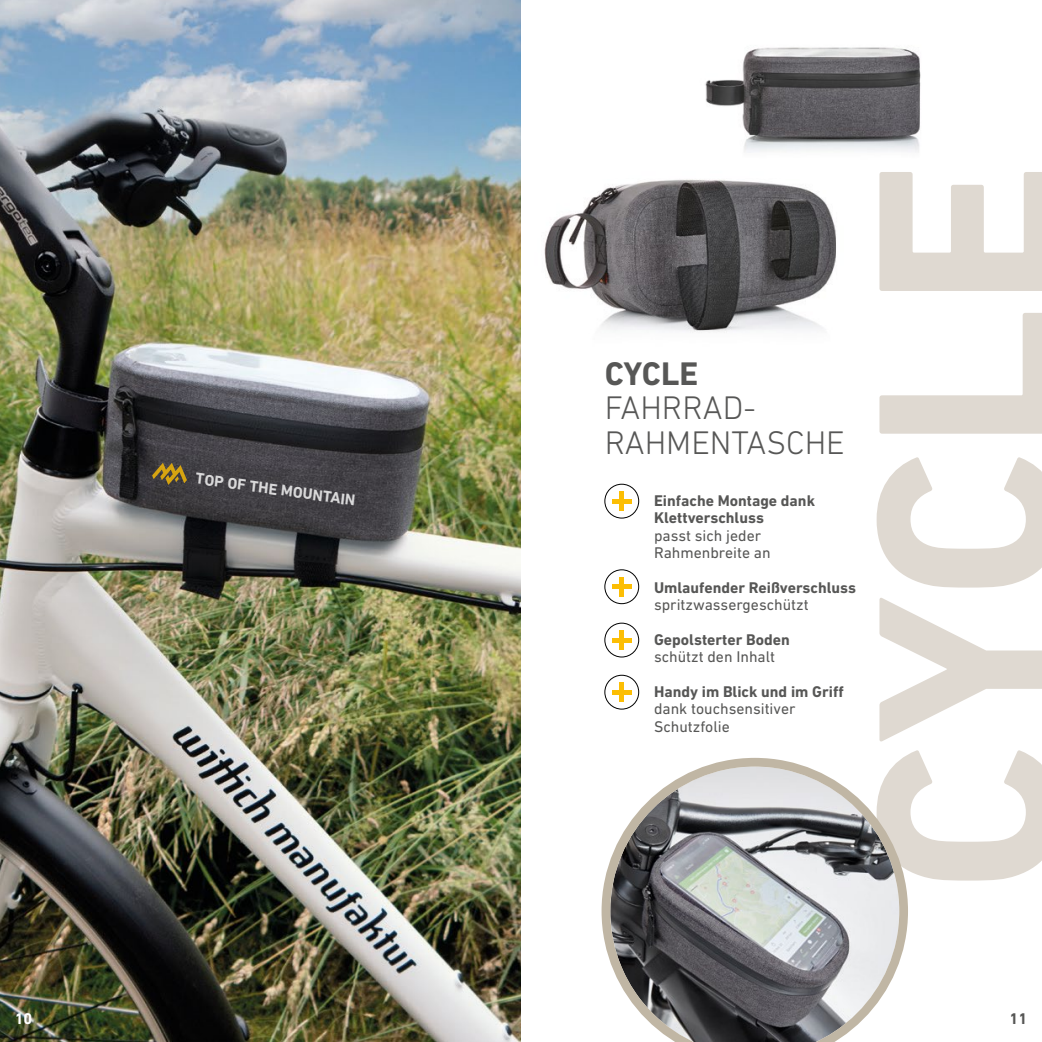
<style>
.page{position:relative;width:1042px;height:1042px;background:#fff}
.page>*{position:absolute;margin:0;border:0;box-sizing:border-box;transform-origin:0 0}
.t1{font:700 260.93px "DIN Next LT Pro";letter-spacing:-.005em;color:#dfd9d1}
.t2{font:300 33.25px/34.6px "DIN Next LT Pro";color:#575756}
.t3{font:700 33.25px "DIN Next LT Pro";color:#575756}
.t4{font:700 15.75px/17.3px "DIN Next LT Pro";color:#575756}
.t5{font:15.75px/17.3px "DIN Next LT Pro";color:#575756}
.t6{font:700 15.75px "DIN Next LT Pro";color:#fff}
.s1{font-weight:400}
.s2{font-weight:700}
</style>
<div class="page">
<img style="left:0;top:0;width:521px;height:1042px">
<img style="left:494px;top:118px;width:342px;height:273px">
<img style="left:545px;top:179px;width:290px;height:150px">
<img style="left:680px;top:47px;width:241px;height:126px">
<img style="left:706px;top:48px;width:213px;height:90px">
<svg style="left:601px;top:758px;width:307px;height:284px"></svg>
<svg style="left:152px;top:463px;width:35px;height:22px"></svg>
<div style="left:612px;top:499px;width:20px;height:5px;background:#fcbe04"></div>
<div style="left:619px;top:491px;width:5px;height:20px;background:#fcbe04"></div>
<div style="left:604px;top:484px;width:35px;height:34px;border:1px solid #000;border-radius:50%"></div>
<div style="left:612px;top:584px;width:20px;height:5px;background:#fcbe04"></div>
<div style="left:619px;top:577px;width:5px;height:20px;background:#fcbe04"></div>
<div style="left:604px;top:569px;width:35px;height:35px;border:1px solid #000;border-radius:50%"></div>
<div style="left:612px;top:637px;width:20px;height:5px;background:#fcbe04"></div>
<div style="left:619px;top:630px;width:5px;height:20px;background:#fcbe04"></div>
<div style="left:604px;top:623px;width:35px;height:34px;border:1px solid #000;border-radius:50%"></div>
<hr style="left:612px;top:690px;width:20px;height:4px;background:#fcbe04">
<div style="left:619px;top:682px;width:5px;height:20px;background:#fcbe04"></div>
<div style="left:604px;top:675px;width:35px;height:34px;border:1px solid #000;border-radius:50%"></div>
<p class="t6" style="left:198px;top:469px;width:162px;rotate:8deg">TOP OF THE MOUNTAIN</p>
<h2 class="t3" style="left:604px;top:354px;width:95px">CYCLE</h2>
<h2 class="t2" style="left:604px;top:390px;width:242px">FAHRRAD-<br>RAHMENTASCHE</h2>
<p class="t4" style="left:654px;top:492px;width:162px">Einfache Montage dank<br>Klettverschluss<br><span class="s1">passt sich jeder<br>Rahmenbreite an</span></p>
<p class="t4" style="left:654px;top:579px;width:204px">Umlaufender Reißverschluss <span class="s1">spritzwassergeschützt</span></p>
<p class="t4" style="left:654px;top:631px;width:137px">Gepolsterter Boden <span class="s1">schützt den Inhalt</span></p>
<p class="t5" style="left:654px;top:683px;width:191px"><span class="s2">Handy im Blick und im Griff </span>dank touchsensitiver<br>Schutzfolie</p>
<p class="t1" style="left:815px;top:893px;width:734px;rotate:-90deg">CYCLE</p>
<p class="t6" style="left:15px;top:1009px;width:19px">10</p>
<p class="t4" style="left:1009px;top:1010px;width:19px">11</p>
</div>
